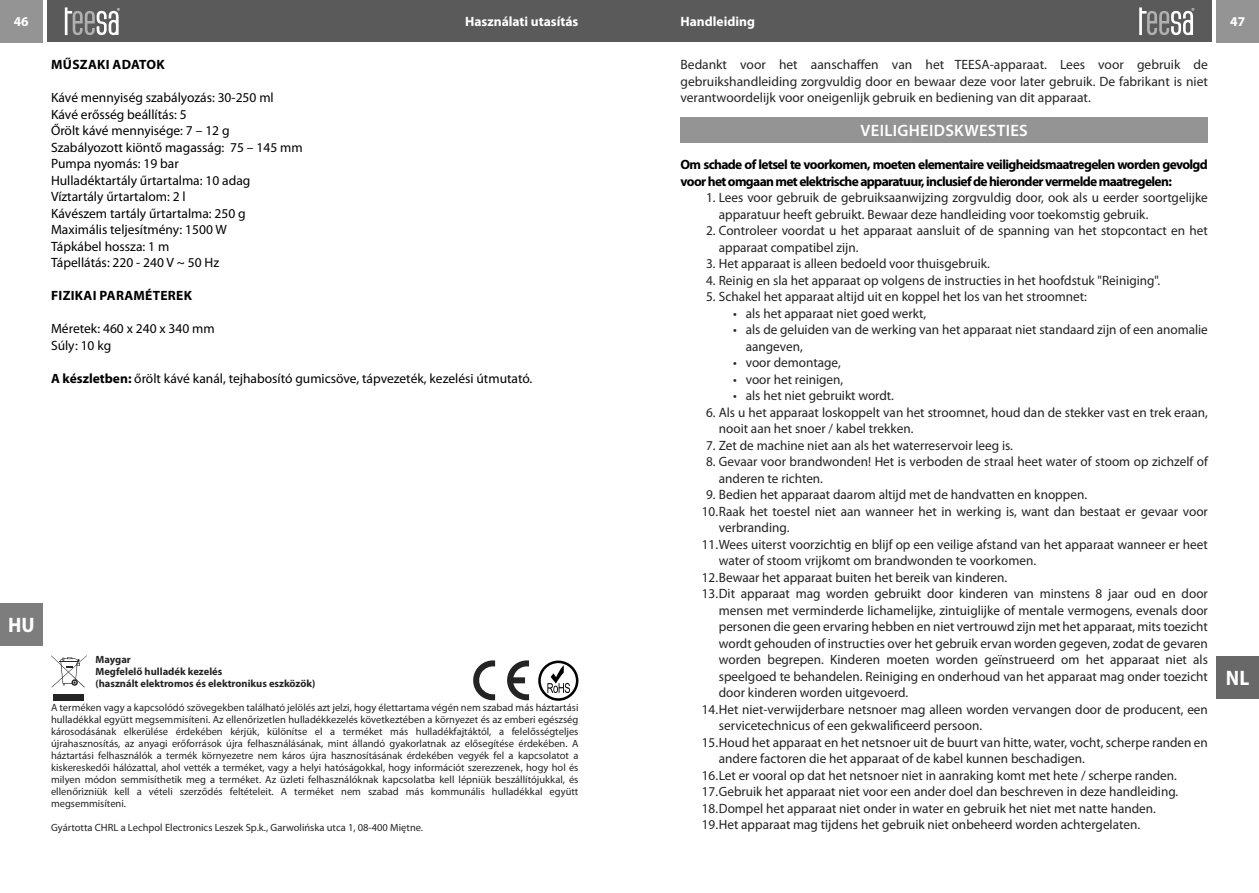
<style>
.page{position:relative;width:1259px;height:893px;background:#fff}
.page>*{position:absolute;margin:0;border:0;box-sizing:border-box;transform-origin:0 0}
.t1{font:700 semi-condensed 21px "Myriad Pro";color:#fff}
.t2{font:600 16.5px "Myriad Pro";letter-spacing:.02em;color:#fff}
.t3{font:13.5px/16.5px "Myriad Pro";color:#222}
.t4{font:13.5px/16.5px "Myriad Pro";color:#000}
.t5{font:13.5px/16.5px "Myriad Pro";color:#242424;text-align:justify}
.t6{font:700 13.5px/16.5px "Myriad Pro";letter-spacing:-.05em;color:#000}
.t7{font:700 13.5px "Myriad Pro";color:#fff}
.t8{font:700 13.5px "Myriad Pro";letter-spacing:.02em;color:#000}
.t9{font:10.5px/12px "Myriad Pro";color:#242424;text-align:justify}
.t10{font:700 10.5px/12px "Myriad Pro";color:#242424}
.s1{font-weight:700}
</style>
<div class="page">
<svg style="left:473px;top:660px;width:56px;height:41px"></svg>
<div style="left:53px;top:694px;width:31px;height:6px;background:#242424"></div>
<svg style="left:51px;top:655px;width:36px;height:32px"></svg>
<svg style="left:538px;top:661px;width:40px;height:40px"></svg>
<div style="left:680px;top:117px;width:528px;height:26px;background:#949494"></div>
<div style="left:47px;top:0;width:582px;height:42px;background:#5a5a5a"></div>
<div style="left:0;top:0;width:43px;height:43px;background:#949494"></div>
<svg style="left:65px;top:7px;width:55px;height:28px"></svg>
<div style="left:0;top:603px;width:43px;height:43px;background:#7d7d7d"></div>
<div style="left:629px;top:0;width:583px;height:42px;background:#5a5a5a"></div>
<div style="left:1216px;top:0;width:43px;height:43px;background:#949494"></div>
<svg style="left:1139px;top:7px;width:55px;height:28px"></svg>
<div style="left:1216px;top:656px;width:43px;height:43px;background:#686868"></div>
<p class="t7" style="left:14px;top:16px;width:16px">46</p>
<p class="t7" style="left:504px;top:16px;width:76px">Handleiding</p>
<p class="t7" style="left:680px;top:16px;width:76px">Handleiding</p>
<p class="t7" style="left:1230px;top:16px;width:16px">47</p>
<p class="t7" style="left:465px;top:16px;width:115px">Használ ti utasítás</p>
<p class="t7" style="left:697px;top:16px;width:98px">sználati utasítás</p>
<p class="t8" style="left:51px;top:59px;width:115px">MŰSZAKI ADATOK</p>
<p class="t4" style="left:51px;top:91px;width:253px">Kávé mennyiség szabályozás: 30-250 ml<br>Kávé erősség beállítás: 5<br>Őrölt kávé mennyisége: 7 – 12 g<br>Szabályozott kiöntő magasság: 75 – 145 mm<br>Pumpa nyomás: 19 bar<br>Hulladéktartály űrtartalma: 10 adag<br>Víztartály űrtartalom: 2 l<br>Kávészem tartály űrtartalma: 250 g<br>Maximális teljesítmény: 1500 W<br>Tápkábel hossza: 1 m<br>Tápellátás: 220 - 240 V ~ 50 Hz</p>
<p class="t8" style="left:51px;top:290px;width:142px">FIZIKAI PARAMÉTEREK</p>
<p class="t4" style="left:51px;top:322px;width:165px">Méretek: 460 x 240 x 340 mm<br>Súly: 10 kg</p>
<p class="t4" style="left:51px;top:371px;width:483px"><span class="s1">A készletben:</span> őrölt kávé kanál, tejhabosító gumicsöve, tápvezeték, kezelési útmutató.</p>
<h1 class="t1" style="left:8px;top:616px;width:28px">HU</h1>
<p class="t10" style="left:95px;top:654px;width:221px">Maygar<br>Megfelelő hulladék kezelés<br>(használt elektromos és elektronikus eszközök)</p>
<p class="t9" style="left:51px;top:702px;width:529px">A terméken vagy a kapcsolódó szövegekben található jelölés azt jelzi, hogy élettartama végén nem szabad más háztartási hulladékkal együtt megsemmisíteni. Az ellenőrizetlen hulladékkezelés következtében a környezet és az emberi egészség károsodásának elkerülése érdekében kérjük, különítse el a terméket más hulladékfajtáktól, a felelősségteljes újrahasznosítás, az anyagi erőforrások újra felhasználásának, mint állandó gyakorlatnak az elősegítése érdekében. A háztartási felhasználók a termék környezetre nem káros újra hasznosításának érdekében vegyék fel a kapcsolatot a kiskereskedői hálózattal, ahol vették a terméket, vagy a helyi hatóságokkal, hogy információt szerezzenek, hogy hol és milyen módon semmisíthetik meg a terméket. Az üzleti felhasználóknak kapcsolatba kell lépniük beszállítójukkal, és ellenőrizniük kell a vételi szerződés feltételeit. A terméket nem szabad más kommunális hulladékkal együtt megsemmisíteni.</p>
<p class="t9" style="left:51px;top:822px;width:373px">Gyártotta CHRL a Lechpol Electronics Leszek Sp.k., Garwolińska utca 1, 08-400 Miętne.</p>
<p class="t5" style="left:680px;top:57px;width:529px">Bedankt voor het aanschaffen van het TEESA-apparaat. Lees voor gebruik de gebruikshandleiding zorgvuldig door en bewaar deze voor later gebruik. De fabrikant is niet verantwoordelijk voor oneigenlijk gebruik en bediening van dit apparaat.</p>
<p class="t2" style="left:860px;top:124px;width:169px">VEILIGHEIDSKWESTIES</p>
<p class="t6" style="left:680px;top:157px;width:529px">Om schade of letsel te voorkomen, moeten elementaire veiligheidsmaatregelen worden gevolgd voor het omgaan met elektrische apparatuur, inclusief de hieronder vermelde maatregelen:</p>
<p class="t3" style="left:719px;top:190px;width:490px;text-indent:-13px">1. Lees voor gebruik de gebruiksaanwijzing zorgvuldig door, ook als u eerder soortgelijke apparatuur heeft gebruikt. Bewaar deze handleiding voor toekomstig gebruik.</p>
<p class="t3" style="left:719px;top:223px;width:490px;text-indent:-13px">2. Controleer voordat u het apparaat aansluit of de spanning van het stopcontact en het apparaat compatibel zijn.</p>
<p class="t3" style="left:706px;top:256px;width:285px">3. Het apparaat is alleen bedoeld voor thuisgebruik.</p>
<p class="t3" style="left:706px;top:273px;width:456px">4. Reinig en sla het apparaat op volgens de instructies in het hoofdstuk "Reiniging".</p>
<p class="t3" style="left:706px;top:289px;width:382px">5. Schakel het apparaat altijd uit en koppel het los van het stroomnet:</p>
<p class="t3" style="left:733px;top:306px;width:195px">• als het apparaat niet goed werkt,</p>
<p class="t3" style="left:746px;top:322px;width:463px;text-indent:-13px">• als de geluiden van de werking van het apparaat niet standaard zijn of een anomalie aangeven,</p>
<p class="t3" style="left:733px;top:355px;width:109px">• voor demontage,</p>
<p class="t3" style="left:733px;top:372px;width:112px">• voor het reinigen,</p>
<p class="t3" style="left:733px;top:388px;width:162px">• als het niet gebruikt wordt.</p>
<p class="t3" style="left:719px;top:405px;width:490px;text-indent:-13px">6. Als u het apparaat loskoppelt van het stroomnet, houd dan de stekker vast en trek eraan, nooit aan het snoer / kabel trekken.</p>
<p class="t3" style="left:706px;top:438px;width:308px">7. Zet de machine niet aan als het waterreservoir leeg is.</p>
<p class="t3" style="left:719px;top:454px;width:490px;text-indent:-13px">8. Gevaar voor brandwonden! Het is verboden de straal heet water of stoom op zichzelf of anderen te richten.</p>
<p class="t3" style="left:706px;top:487px;width:382px">9. Bedien het apparaat daarom altijd met de handvatten en knoppen.</p>
<p class="t3" style="left:719px;top:504px;width:490px;text-indent:-17px">10. Raak het toestel niet aan wanneer het in werking is, want dan bestaat er gevaar voor verbranding.</p>
<p class="t3" style="left:719px;top:537px;width:490px;text-indent:-17px">11. Wees uiterst voorzichtig en blijf op een veilige afstand van het apparaat wanneer er heet water of stoom vrijkomt om brandwonden te voorkomen.</p>
<p class="t3" style="left:702px;top:570px;width:307px">12. Bewaar het apparaat buiten het bereik van kinderen.</p>
<p class="t3" style="left:719px;top:586px;width:490px;text-align:justify;text-indent:-17px">13. Dit apparaat mag worden gebruikt door kinderen van minstens 8 jaar oud en door mensen met verminderde lichamelijke, zintuiglijke of mentale vermogens, evenals door personen die geen ervaring hebben en niet vertrouwd zijn met het apparaat, mits toezicht wordt gehouden of instructies over het gebruik ervan worden gegeven, zodat de gevaren worden begrepen. Kinderen moeten worden geïnstrueerd om het apparaat niet als speelgoed te behandelen. Reiniging en onderhoud van het apparaat mag onder toezicht door kinderen worden uitgevoerd.</p>
<p class="t3" style="left:719px;top:702px;width:490px;text-indent:-17px">14. Het niet-verwijderbare netsnoer mag alleen worden vervangen door de producent, een servicetechnicus of een gekwalificeerd persoon.</p>
<p class="t3" style="left:719px;top:735px;width:490px;text-indent:-17px">15. Houd het apparaat en het netsnoer uit de buurt van hitte, water, vocht, scherpe randen en andere factoren die het apparaat of de kabel kunnen beschadigen.</p>
<p class="t3" style="left:702px;top:768px;width:477px">16. Let er vooral op dat het netsnoer niet in aanraking komt met hete / scherpe randen.</p>
<p class="t3" style="left:702px;top:784px;width:478px">17. Gebruik het apparaat niet voor een ander doel dan beschreven in deze handleiding.</p>
<p class="t3" style="left:702px;top:801px;width:456px">18. Dompel het apparaat niet onder in water en gebruik het niet met natte handen.</p>
<p class="t3" style="left:702px;top:817px;width:440px">19. Het apparaat mag tijdens het gebruik niet onbeheerd worden achtergelaten.</p>
<h1 class="t1" style="left:1226px;top:670px;width:25px">NL</h1>
</div>
